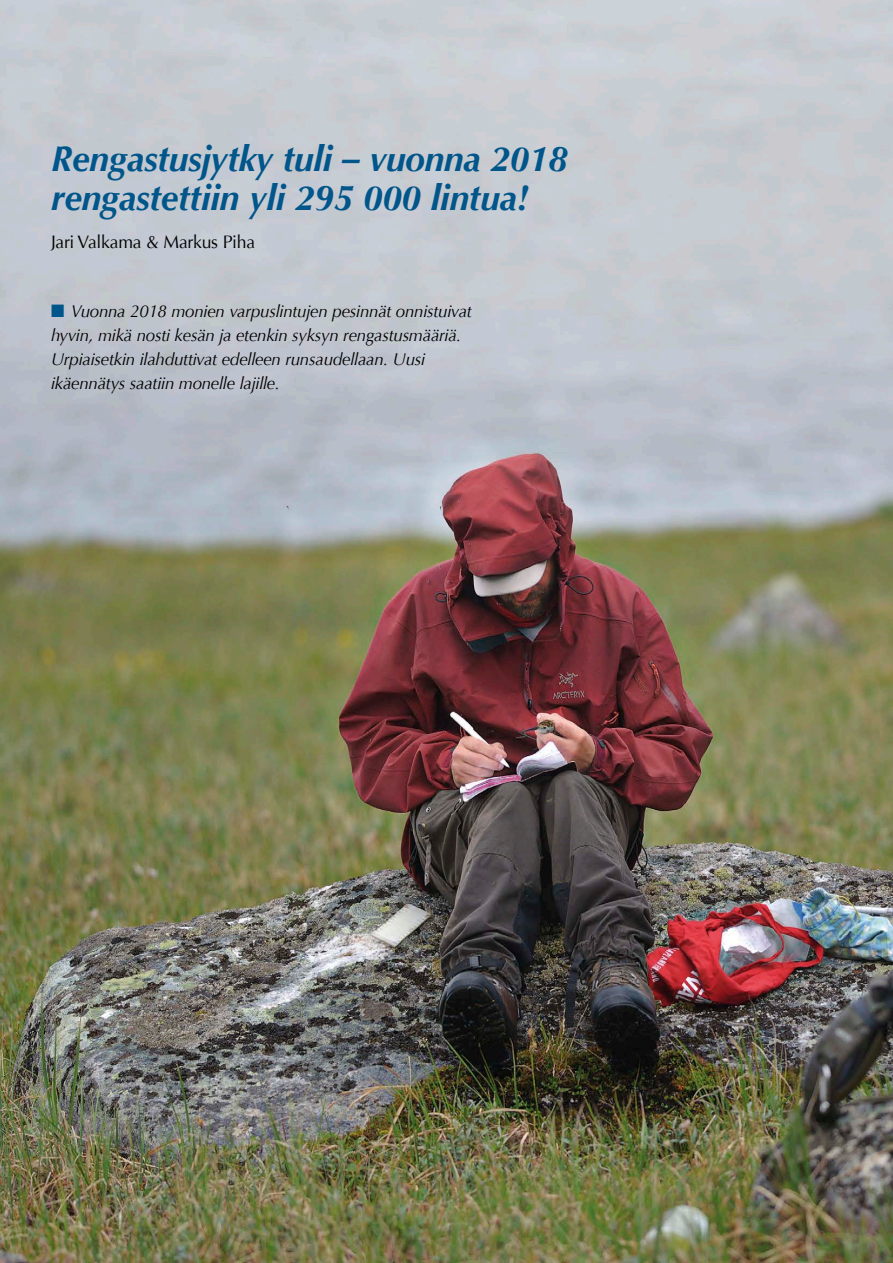
<style>
.page{position:relative;width:893px;height:1263px;background:#fff}
.page>*{position:absolute;margin:0;border:0;box-sizing:border-box;transform-origin:0 0}
.t1{font:italic 700 36px/39px "Optima";letter-spacing:-.01em;color:#00558a}
.t2{font:18px "Optima";letter-spacing:-.015em;color:#000}
.t3{font:italic 17.25px/24px "Optima";letter-spacing:-.015em;color:#000}
.s1{color:#00558a}
</style>
<div class="page">
<img style="left:0;top:0;width:893px;height:1263px">
<h1 class="t1" style="left:51px;top:139px;width:518px">Rengastusjytky tuli – vuonna 2018 rengastettiin yli 295 000 lintua!</h1>
<p class="t2" style="left:51px;top:231px;width:206px">Jari Valkama &amp; Markus Piha</p>
<p class="t3" style="left:51px;top:299px;width:422px"><span class="s1">■</span> Vuonna 2018 monien varpuslintujen pesinnät onnistuivat hyvin, mikä nosti kesän ja etenkin syksyn rengastusmääriä.<br>Urpiaisetkin ilahduttivat edelleen runsaudellaan. Uusi ikäennätys saatiin monelle lajille.</p>
</div>
